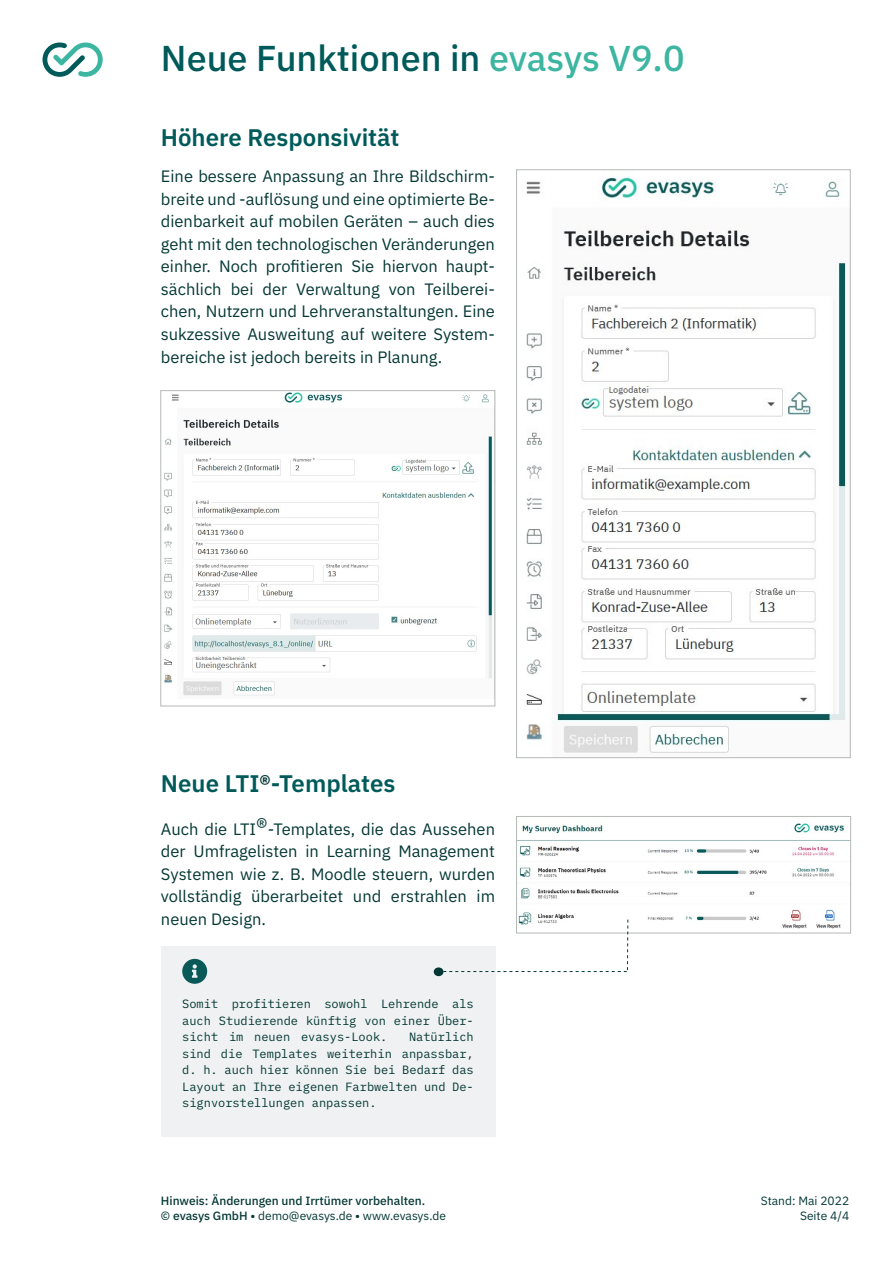
<style>
.page{position:relative;width:893px;height:1263px;background:#fff}
.page>*{position:absolute;margin:0;border:0;box-sizing:border-box;transform-origin:0 0}
.t1{font:500 36px "IBM Plex Sans";color:#005a5a}
.t2{font:600 24px "IBM Plex Sans";color:#005a5a}
.t3{font:16.5px/22.5px "IBM Plex Sans";color:#043835;text-align:justify}
.t4{font:12px/16.5px "IBM Plex Mono";color:#043835;text-align:justify}
.t5{font:500 12px/15px "IBM Plex Sans";color:#043835}
.t6{font:12px/15px "IBM Plex Sans";color:#043835;text-align:right}
.s1{color:#3cb5a1}
.s2{color:#043835}
.s3{font-size:24px}
.s4{font-weight:400}
</style>
<div class="page">
<svg style="left:43px;top:43px;width:60px;height:34px"></svg>
<img style="left:526px;top:176px;width:321px;height:577px">
<div style="left:161px;top:946px;width:334px;height:190px;background:#eff1f2"></div>
<svg style="left:182px;top:959px;width:25px;height:25px"></svg>
<img style="left:518px;top:823px;width:331px;height:106px">
<div style="left:516px;top:816px;width:335px;height:117px;border:1px solid #b5bab5"></div>
<img style="left:164px;top:392px;width:329px;height:304px">
<div style="left:161px;top:390px;width:334px;height:316px;border:1px solid #b5bab5"></div>
<div style="left:434px;top:968px;width:9px;height:7px;background:#043835;border-radius:50%"></div>
<div style="left:434px;top:967px;width:9px;height:9px;border:2px solid #043835;border-radius:50%"></div>
<svg style="left:443px;top:919px;width:185px;height:53px"></svg>
<h1 class="t1" style="left:161px;top:30px;width:525px">Neue Funktionen in <span class="s1">evasys V9.0</span></h1>
<h2 class="t2" style="left:161px;top:118px;width:240px">Höhere Responsivität</h2>
<p class="t3" style="left:161px;top:164px;width:336px">Eine bessere Anpassung an Ihre Bildschirm&shy;breite und -auflösung und eine optimierte Be&shy;dienbarkeit auf mobilen Geräten – auch dies geht mit den technologischen Veränderungen einher. Noch profitieren Sie hiervon haupt&shy;sächlich bei der Verwaltung von Teilberei&shy;chen, Nutzern und Lehrveranstaltungen. Eine sukzessive Ausweitung auf weitere System&shy;bereiche ist jedoch bereits in Planung.</p>
<h2 class="t2" style="left:161px;top:765px;width:236px">Neue LTI<span class="s2">®</span>-Templates</h2>
<p class="t3" style="left:161px;top:816px;width:336px">Auch die LTI<span class="s3">®</span>-Templates, die das Aussehen der Umfragelisten in Learning Management Systemen wie z. B. Moodle steuern, wurden vollständig überarbeitet und erstrahlen im neuen Design.</p>
<p class="t4" style="left:182px;top:995px;width:293px">Somit profitieren sowohl Lehrende als auch Studierende künftig von einer Über&shy;sicht im neuen evasys-Look.</p>
<p class="t4" style="left:182px;top:1028px;width:293px;text-indent:227px">Natürlich sind die Templates weiterhin anpassbar, d. h. auch hier können Sie bei Bedarf das Layout an Ihre eigenen Farbwelten und De&shy;signvorstellungen anpassen.</p>
<p class="t5" style="left:161px;top:1192px;width:286px">Hinweis: Änderungen und Irrtümer vorbehalten.<br><span class="s4">©</span> evasys GmbH • <span class="s4">demo@evasys.de</span> • <span class="s4">www.evasys.de</span></p>
<p class="t6" style="left:761px;top:1192px;width:90px">Stand: Mai 2022<br>Seite 4/4</p>
</div>
